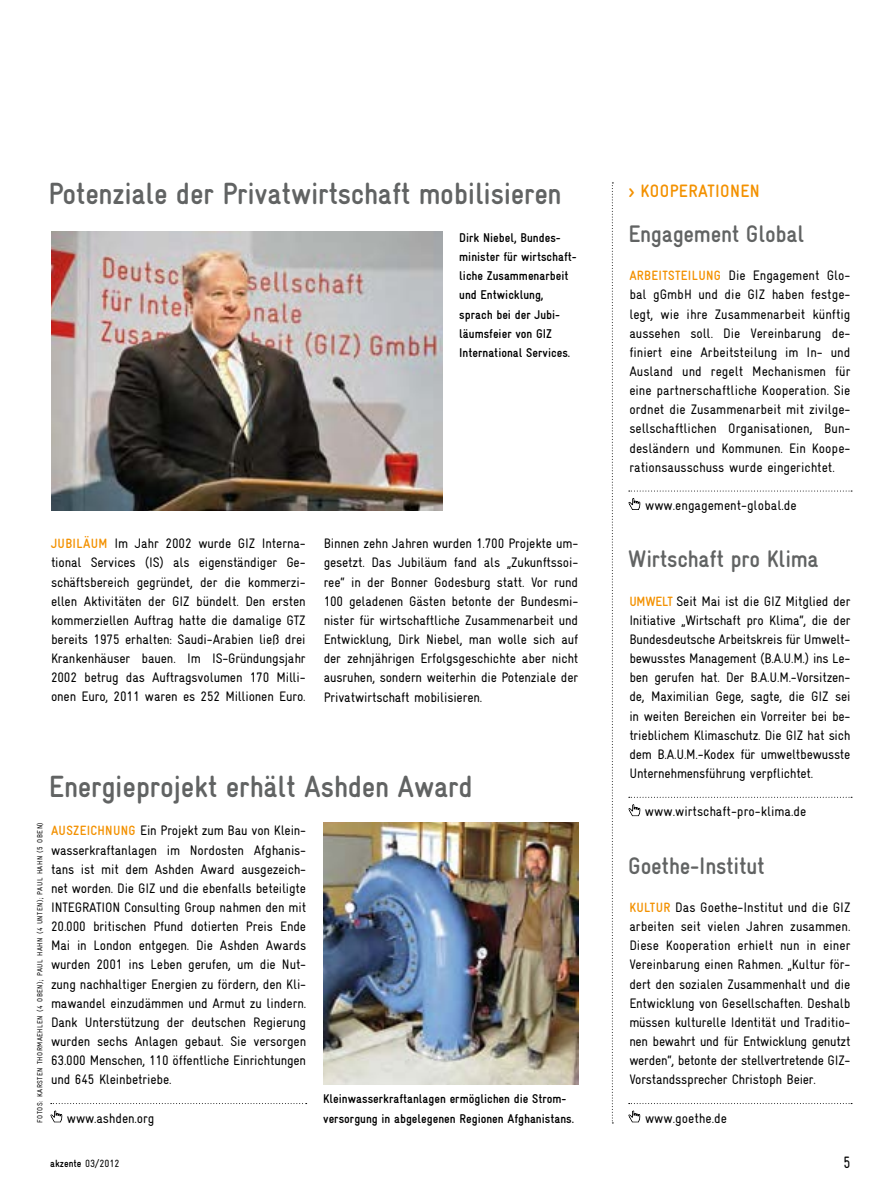
<style>
.page{position:relative;width:893px;height:1191px;background:#fff}
.page>*{position:absolute;margin:0;border:0;box-sizing:border-box;transform-origin:0 0}
.t1{font:700 condensed 30.75px "Gravur";letter-spacing:-.01em;color:#616363}
.t2{font:700 condensed 24px "Gravur";letter-spacing:-.01em;color:#616363}
.t3{font:700 condensed 18px "Gravur";letter-spacing:.02em;color:#f39100}
.t4{font:condensed 16.5px "Gravur";color:#000;scale:.9 1}
.t5{font:condensed 13.8px/19.2px "Gravur";letter-spacing:-.01em;color:#000;text-align:justify}
.t6{font:700 condensed 13.5px "Gravur";letter-spacing:.02em;color:#f39100}
.t7{font:700 condensed 12.75px/19.2px "Gravur";color:#000}
.t8{font:700 condensed 10.5px "Gravur";color:#000}
.t9{font:condensed 7.5px "Gravur";letter-spacing:.06em;color:#000}
.s1{font-weight:700;font-size:13.5px;color:#f39100}
.s2{font-weight:400}
</style>
<div class="page">
<svg style="left:629px;top:490px;width:223px;height:1px"></svg>
<svg style="left:628px;top:498px;width:13px;height:12px"></svg>
<svg style="left:629px;top:797px;width:223px;height:1px"></svg>
<svg style="left:628px;top:804px;width:13px;height:12px"></svg>
<svg style="left:629px;top:1103px;width:223px;height:1px"></svg>
<svg style="left:628px;top:1110px;width:13px;height:12px"></svg>
<svg style="left:612px;top:182px;width:1px;height:941px"></svg>
<img style="left:51px;top:232px;width:391px;height:278px">
<img style="left:323px;top:822px;width:255px;height:262px">
<svg style="left:51px;top:1103px;width:256px;height:1px"></svg>
<svg style="left:50px;top:1110px;width:13px;height:12px"></svg>
<p class="t1" style="left:49px;top:176px;width:515px">Potenziale der Privatwirtschaft mobilisieren</p>
<p class="t7" style="left:459px;top:228px;width:119px">Dirk Niebel, Bundes&shy;minister für wirtschaft&shy;liche Zusammenarbeit und Entwicklung, sprach bei der Jubi&shy;läumsfeier von GIZ<br>International Services.</p>
<p class="t5" style="left:51px;top:534px;width:256px"><span class="s1">j ubi läum</span> Im Jahr 2002 wurde GIZ Interna&shy;tional Services (IS) als eigenständiger Ge&shy;schäftsbereich gegründet, der die kommerzi&shy;ellen Aktivitäten der GIZ bündelt. Den ersten kommerziellen Auftrag hatte die damalige GTZ bereits 1975 erhalten: Saudi-Arabien ließ drei Krankenhäuser bauen. Im IS-Gründungsjahr 2002 betrug das Auftragsvolumen 170 Milli&shy;onen Euro, 2011 waren es 252 Millionen Euro.</p>
<p class="t5" style="left:324px;top:534px;width:256px">Binnen zehn Jahren wurden 1.700 Projekte um&shy;gesetzt. Das Jubiläum fand als „Zukunftssoi&shy;ree“ in der Bonner Godesburg statt. Vor rund 100 geladenen Gästen betonte der Bundesmi&shy;nister für wirtschaftliche Zusammenarbeit und Entwicklung, Dirk Niebel, man wolle sich auf der zehnjährigen Erfolgsgeschichte aber nicht ausruhen, sondern weiterhin die Potenziale der Privatwirtschaft mobilisieren.</p>
<p class="t1" style="left:49px;top:769px;width:425px">Energieprojekt erhält Ashden Award</p>
<p class="t6" style="left:51px;top:823px;width:43px">auszeichn</p>
<p class="t9" style="left:36px;top:1102px;width:281px;rotate:-90deg">: Karsten Thormaehlen (4 Oben); Paul Hahn (4 unten); Paul Hahn (5 oben)</p>
<p class="t5" style="left:51px;top:821px;width:257px;text-indent:62px"><span class="s1">ung</span> Ein Projekt zum Bau von Klein&shy;wasserkraftanlagen im Nordosten Afghanis&shy;tans ist mit dem Ashden Award ausgezeich&shy;net worden. Die GIZ und die ebenfalls beteiligte INTEGRATION Consulting Group nahmen den mit 20.000 britischen Pfund dotierten Preis Ende Mai in London entgegen. Die Ashden Awards wurden 2001 ins Leben gerufen, um die Nut&shy;zung nachhaltiger Energien zu fördern, den Kli&shy;mawandel einzudämmen und Armut zu lindern.<br>Dank Unterstützung der deutschen Regierung wurden sechs Anlagen gebaut. Sie versorgen 63.000 Menschen, 110 öffentliche Einrichtungen und 645 Kleinbetriebe.</p>
<p class="t7" style="left:323px;top:1089px;width:245px">Kleinwasserkraftanlagen ermöglichen die Strom-</p>
<p class="t3" style="left:628px;top:180px;width:130px">&gt; Kooperati onen</p>
<p class="t2" style="left:628px;top:220px;width:178px">Engagement Global</p>
<p class="t5" style="left:629px;top:266px;width:223px"><span class="s1">arbeitstei lung</span> Die Engagement Glo&shy;bal gGmbH und die GIZ haben festge&shy;legt, wie ihre Zusammenarbeit künftig aussehen soll. Die Vereinbarung de&shy;finiert eine Arbeitsteilung im In- und Ausland und regelt Mechanismen für eine partnerschaftliche Kooperation. Sie ordnet die Zusammenarbeit mit zivilge&shy;sellschaftlichen Organisationen, Bun&shy;desländern und Kommunen. Ein Koope&shy;rationsausschuss wurde eingerichtet.</p>
<p class="t5" style="left:645px;top:495px;width:153px">www.engagement-global.de</p>
<p class="t2" style="left:628px;top:546px;width:192px">Wirtschaft pro Klima</p>
<p class="t5" style="left:629px;top:591px;width:223px"><span class="s1">umwelt</span> Seit Mai ist die GIZ Mitglied der Initiative „Wirtschaft pro Klima“, die der Bundesdeutsche Arbeitskreis für Umwelt&shy;bewusstes Management (B.A.U.M.) ins Le&shy;ben gerufen hat. Der B.A.U.M.-Vorsitzen&shy;de, Maximilian Gege, sagte, die GIZ sei in weiten Bereichen ein Vorreiter bei be&shy;trieblichem Klimaschutz. Die GIZ hat sich dem B.A.U.M.-Kodex für umweltbewusste Unternehmensführung verpflichtet.</p>
<p class="t5" style="left:645px;top:802px;width:163px">www.wirtschaft-pro-klima.de</p>
<p class="t2" style="left:628px;top:852px;width:138px">Goethe-Institut</p>
<p class="t5" style="left:629px;top:897px;width:223px"><span class="s1">Kultur</span> Das Goethe-Institut und die GIZ arbeiten seit vielen Jahren zusammen.<br>Diese Kooperation erhielt nun in einer Vereinbarung einen Rahmen. „Kultur för&shy;dert den sozialen Zusammenhalt und die Entwicklung von Gesellschaften. Deshalb müssen kulturelle Identität und Traditio&shy;nen bewahrt und für Entwicklung genutzt werden“, betonte der stellvertretende GIZ-Vorstandssprecher Christoph Beier.</p>
<p class="t9" style="left:36px;top:1122px;width:12px;rotate:-90deg">Fotos</p>
<p class="t5" style="left:645px;top:1108px;width:83px">www.goethe.de</p>
<p class="t5" style="left:67px;top:1108px;width:89px">www.ashden.org</p>
<p class="t7" style="left:323px;top:1108px;width:252px">versorgung in abgelegenen Regionen Afghanistans.</p>
<p class="t8" style="left:50px;top:1157px;width:71px">akzente <span class="s2">03/2012</span></p>
<p class="t4" style="left:843px;top:1153px;width:9px">5</p>
</div>
